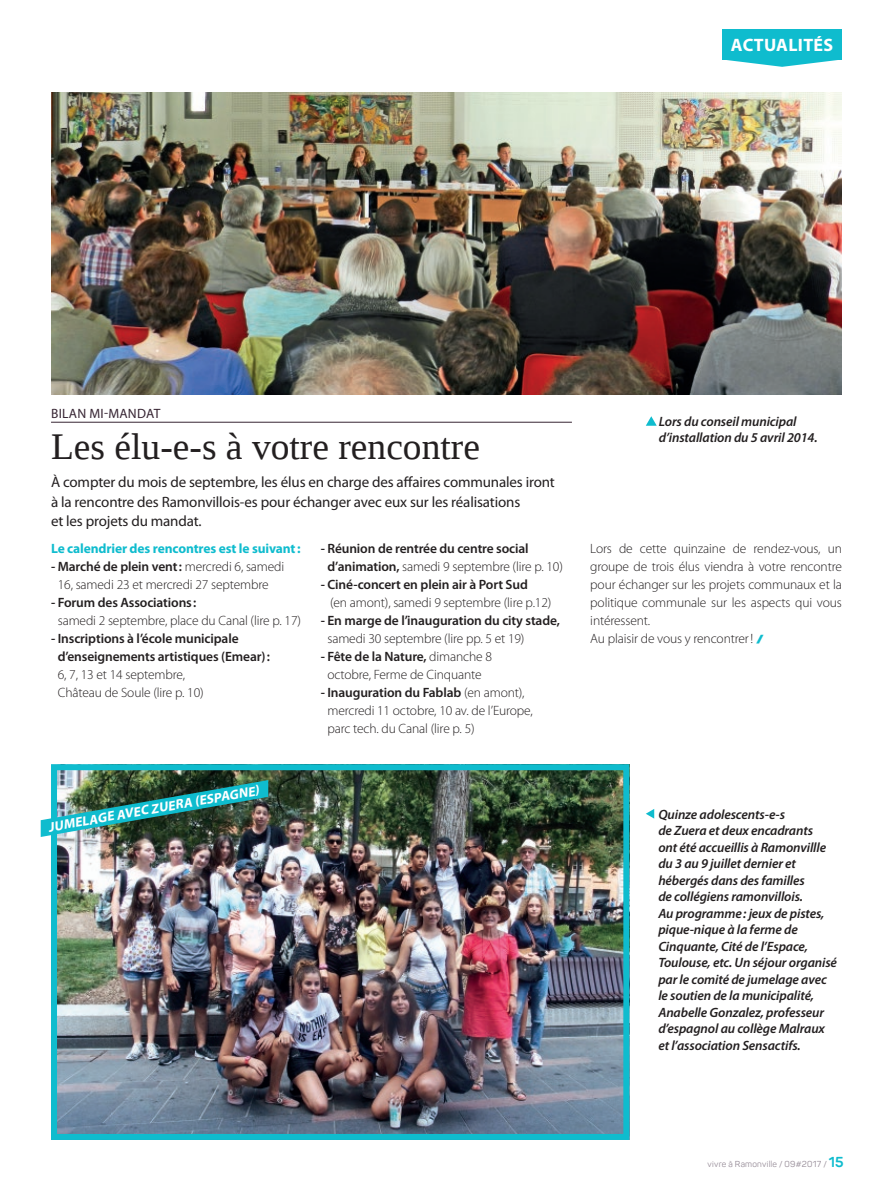
<style>
.page{position:relative;width:893px;height:1191px;background:#fff}
.page>*{position:absolute;margin:0;border:0;box-sizing:border-box;transform-origin:0 0}
.t1{font:37.5px "Liberation Serif";color:#231f20}
.t2{font:700 18px "Myriad Pro";letter-spacing:.02em;color:#fff}
.t3{font:15px/19.5px "Myriad Pro";letter-spacing:-.01em;color:#231f20}
.t4{font:300 13.5px/18px "Myriad Pro";letter-spacing:-.01em;color:#231f20}
.t5{font:italic 600 13.5px/16.5px "Myriad Pro";letter-spacing:-.01em;color:#231f20}
.t6{font:600 13.5px/18px "Myriad Pro";letter-spacing:-.01em;color:#231f20}
.t7{font:700 13.5px "Myriad Pro";letter-spacing:-.01em;color:#0fbcce}
.t8{font:italic 700 13.5px "Myriad Pro";color:#fff}
.t9{font:13.5px "Myriad Pro";letter-spacing:.02em;color:#372533}
.t10{font:8.55px "Panton";letter-spacing:.03em;color:#948995}
.s1{font-weight:600}
.s2{font-weight:300}
.s3{font-weight:900;font-size:12px;color:#0fbcce}
.s4{font-weight:700;font-size:14.25px;color:#0fbcce}
</style>
<div class="page">
<hr style="left:51px;top:422px;width:521px;height:1px;background:#372533">
<div style="left:722px;top:29px;width:120px;height:30px;background:#0fbcce"></div>
<svg style="left:722px;top:59px;width:120px;height:8px"></svg>
<img style="left:51px;top:93px;width:791px;height:302px">
<img style="left:58px;top:771px;width:564px;height:362px">
<div style="left:51px;top:764px;width:578px;height:376px;border:6px solid #0fbcce"></div>
<svg style="left:646px;top:416px;width:11px;height:10px"></svg>
<svg style="left:646px;top:809px;width:8px;height:9px"></svg>
<img style="left:40px;top:769px;width:245px;height:79px">
<h2 class="t2" style="left:731px;top:35px;width:104px">ACTUALITÉS</h2>
<p class="t9" style="left:51px;top:406px;width:111px">BILAN MI-MANDAT</p>
<h1 class="t1" style="left:51px;top:422px;width:430px">Les élu-e-s à votre rencontre</h1>
<p class="t3" style="left:51px;top:473px;width:505px">À compter du mois de septembre, les élus en charge des affaires communales iront à la rencontre des Ramonvillois-es pour échanger avec eux sur les réalisations<br>et les projets du mandat.</p>
<p class="t7" style="left:51px;top:541px;width:251px">Le calendrier des rencontres est le suivant:</p>
<p class="t4" style="left:58px;top:557px;width:228px;text-indent:-7px"><span class="s1">- Marché de plein vent:</span> mercredi 6, samedi<br>16, samedi 23 et mercredi 27 septembre</p>
<p class="t6" style="left:51px;top:593px;width:147px">- Forum des Associations :</p>
<p class="t4" style="left:58px;top:611px;width:245px">samedi 2 septembre, place du Canal (lire p. 17)</p>
<p class="t6" style="left:58px;top:629px;width:214px;text-indent:-7px">- Inscriptions à l’école municipale d’enseignements artistiques (Emear):</p>
<p class="t4" style="left:58px;top:665px;width:147px">6, 7, 13 et 14 septembre,<br>Château de Soule (lire p. 10)</p>
<p class="t6" style="left:327px;top:539px;width:237px;text-indent:-7px">- Réunion de rentrée du centre social d’animation, <span class="s2">samedi 9 septembre (lire p. 10)</span></p>
<p class="t6" style="left:321px;top:575px;width:209px">- Ciné-concert en plein air à Port Sud</p>
<p class="t4" style="left:330px;top:593px;width:223px">(en amont), samedi 9 septembre (lire p.12)</p>
<p class="t6" style="left:321px;top:611px;width:241px">- En marge de l’inauguration du city stade,</p>
<p class="t4" style="left:327px;top:629px;width:199px">samedi 30 septembre (lire pp. 5 et 19)</p>
<p class="t4" style="left:321px;top:647px;width:173px;text-align:center"><span class="s1">- Fête de la Nature,</span> dimanche 8 octobre, Ferme de Cinquante</p>
<p class="t4" style="left:327px;top:683px;width:207px;text-indent:-7px"><span class="s1">- Inauguration du Fablab</span> (en amont), mercredi 11 octobre, 10 av. de l’Europe, parc tech. du Canal (lire p. 5)</p>
<p class="t8" style="left:47px;top:819px;width:215px;rotate:-10deg">JUMELAGE AVEC ZUERA (ESPAGNE)</p>
<p class="t5" style="left:659px;top:413px;width:160px">Lors du conseil municipal d’installation du 5 avril 2014.</p>
<p class="t4" style="left:590px;top:539px;width:253px">Lors de cette quinzaine de rendez-vous, un groupe de trois élus viendra à votre rencontre pour échanger sur les projets communaux et la politique communale sur les aspects qui vous intéressent.<br>Au plaisir de vous y rencontrer! <span class="s3">/</span></p>
<p class="t5" style="left:658px;top:806px;width:180px">Quinze adolescents-e-s<br>de Zuera et deux encadrants<br>ont été accueillis à Ramonvillle du 3 au 9 juillet dernier et hébergés dans des familles<br>de collégiens ramonvillois.<br>Au programme: jeux de pistes, pique-nique à la ferme de<br>Cinquante, Cité de l’Espace,<br>Toulouse, etc. Un séjour organisé par le comité de jumelage avec le soutien de la municipalité,<br>Anabelle Gonzalez, professeur d’espagnol au collège Malraux et l’association Sensactifs.</p>
<p class="t10" style="left:708px;top:1158px;width:138px">vivre à Ramonville / 09#2017 / <span class="s4">15</span></p>
</div>
